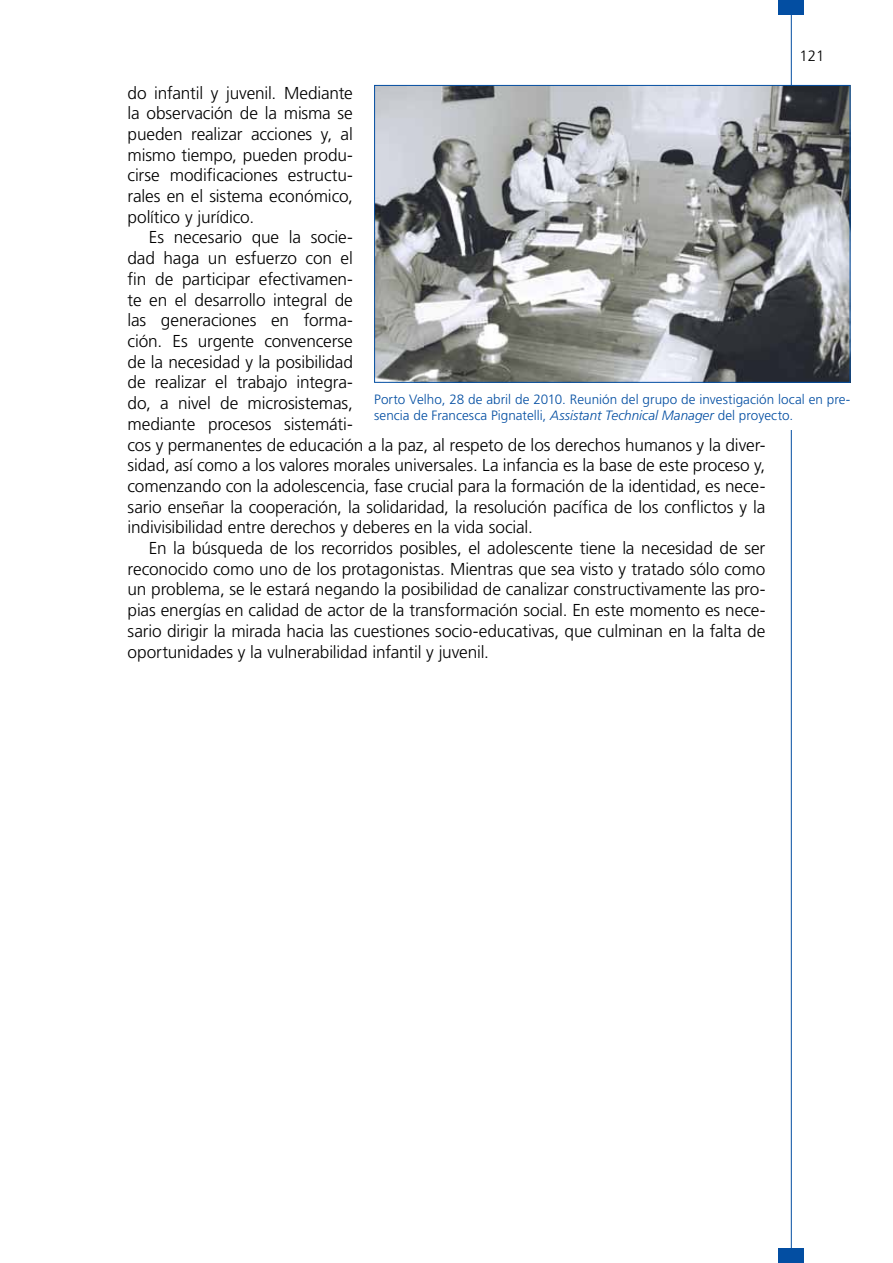
<style>
.page{position:relative;width:893px;height:1263px;background:#fff}
.page>*{position:absolute;margin:0;border:0;box-sizing:border-box;transform-origin:0 0}
.t1{font:300 17.25px/20.7px "Frutiger";letter-spacing:-.01em;color:#000;text-align:justify}
.t2{font:300 15px "Frutiger";color:#000}
.t3{font:300 13.5px/16.2px "Frutiger";color:#034ea2}
.s1{font-style:italic}
</style>
<div class="page">
<hr style="left:791px;top:0;width:1px;height:1263px;background:#034ea2">
<div style="left:778px;top:0;width:26px;height:15px;background:#034ea2"></div>
<div style="left:778px;top:1248px;width:26px;height:15px;background:#034ea2"></div>
<img style="left:376px;top:87px;width:472px;height:294px">
<div style="left:374px;top:85px;width:476px;height:298px;border:1px solid #034ea2"></div>
<div style="left:374px;top:383px;width:476px;height:47px;background:#fff"></div>
<p class="t2" style="left:799px;top:47px;width:27px">121</p>
<p class="t1" style="left:128px;top:82px;width:227px">do infantil y juvenil. Mediante la observación de la misma se pueden realizar acciones y, al mismo tiempo, pueden produ&shy;cirse modificaciones estructu&shy;rales en el sistema económico, político y jurídico.</p>
<p class="t1" style="left:128px;top:227px;width:639px;text-align:left;text-indent:21px">Es necesario que la socie-<br>dad haga un esfuerzo con el<br>fin de participar efectivamen-<br>te en el desarrollo integral de<br>las generaciones en forma-<br>ción. Es urgente convencerse<br>de la necesidad y la posibilidad<br>de realizar el trabajo integra-<br>do, a nivel de microsistemas,<br>mediante procesos sistemáti-<br>cos y permanentes de educación a la paz, al respeto de los derechos humanos y la diver&shy;sidad, así como a los valores morales universales. La infancia es la base de este proceso y, comenzando con la adolescencia, fase crucial para la formación de la identidad, es nece&shy;sario enseñar la cooperación, la solidaridad, la resolución pacífica de los conflictos y la indivisibilidad entre derechos y deberes en la vida social.</p>
<p class="t1" style="left:128px;top:538px;width:639px;text-indent:21px">En la búsqueda de los recorridos posibles, el adolescente tiene la necesidad de ser reconocido como uno de los protagonistas. Mientras que sea visto y tratado sólo como un problema, se le estará negando la posibilidad de canalizar constructivamente las pro&shy;pias energías en calidad de actor de la transformación social. En este momento es nece&shy;sario dirigir la mirada hacia las cuestiones socio-educativas, que culminan en la falta de oportunidades y la vulnerabilidad infantil y juvenil.</p>
<p class="t3" style="left:374px;top:391px;width:478px">Porto Velho, 28 de abril de 2010. Reunión del grupo de investigación local en pre&shy;sencia de Francesca Pignatelli, <span class="s1">Assistant Technical Manager</span> del proyecto.</p>
</div>
